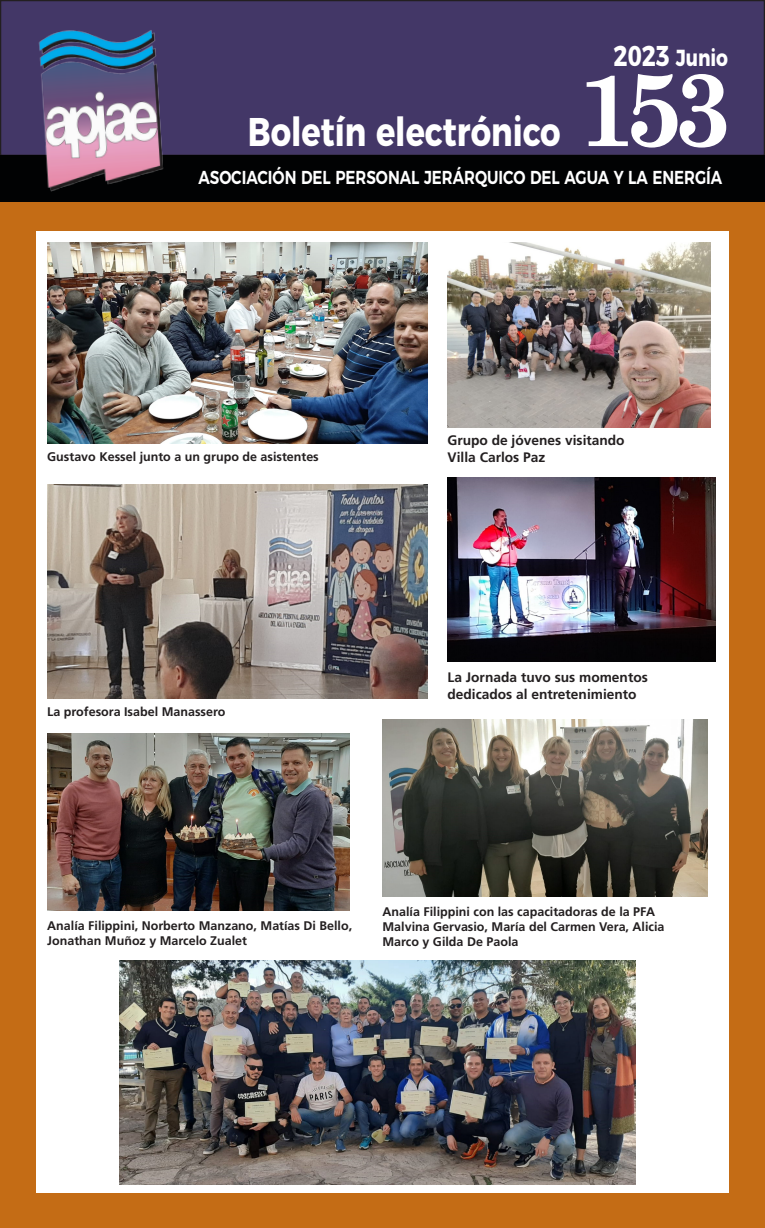
<style>
.page{position:relative;width:765px;height:1228px;background:#fff}
.page>*{position:absolute;margin:0;border:0;box-sizing:border-box;transform-origin:0 0}
.t1{font:700 103.5px "Century Schoolbook";color:#fff}
.t2{font:700 40px "Montserrat";color:#fff;scale:.8 1}
.t3{font:700 23.25px "Montserrat";color:#fff;scale:.8 1}
.t4{font:600 18.75px "Montserrat";color:#fff;scale:.8 1}
.t5{font:700 13.75px/16.5px "Frutiger LT Pro";color:#231f20}
.epigrafe-frutiger{font:700 12.5px/15px "Frutiger LT Pro";color:#231f20}
.s1{font-size:28.62px}
</style>
<div class="page">
<div style="left:0;top:198px;width:765px;height:1030px;background:#c46c15"></div>
<div style="left:36px;top:231px;width:693px;height:961px;background:#fff"></div>
<div style="left:1px;top:1px;width:763px;height:154px;background:#433767"></div>
<div style="left:0;top:0;width:765px;height:156px;border:1px solid #231f20"></div>
<div style="left:0;top:156px;width:765px;height:46px;background:#010203"></div>
<img style="left:24px;top:30px;width:150px;height:162px">
<img style="left:47px;top:243px;width:380px;height:201px">
<img style="left:47px;top:485px;width:380px;height:213px">
<img style="left:382px;top:720px;width:326px;height:177px">
<img style="left:47px;top:733px;width:303px;height:178px">
<img style="left:447px;top:477px;width:269px;height:185px">
<img style="left:120px;top:960px;width:516px;height:225px">
<img style="left:447px;top:243px;width:263px;height:184px">
<p class="t2" style="left:248px;top:99px;width:392px">Boletín electrónico</p>
<p class="t3" style="left:614px;top:38px;width:145px"><span class="s1">2023</span> Junio</p>
<p class="t1" style="left:577px;top:28px;width:157px">153</p>
<p class="t4" style="left:199px;top:162px;width:656px">ASOCIACIÓN DEL PERSONAL JERÁRQUICO DEL AGUA Y LA ENERGÍA</p>
<p class="epigrafe-frutiger" style="left:47px;top:450px;width:273px">Gustavo Kessel junto a un grupo de asistentes</p>
<p class="t5" style="left:447px;top:432px;width:179px">Grupo de jóvenes visitando</p>
<p class="t5" style="left:447px;top:449px;width:99px">Villa Carlos Paz</p>
<p class="epigrafe-frutiger" style="left:47px;top:704px;width:180px">La profesora Isabel Manassero</p>
<p class="t5" style="left:447px;top:669px;width:202px">La Jornada tuvo sus momentos dedicados al entretenimiento</p>
<p class="epigrafe-frutiger" style="left:47px;top:918px;width:306px">Analía Filippini, Norberto Manzano, Matías Di Bello,<br>Jonathan Muñoz y Marcelo Zualet</p>
<p class="epigrafe-frutiger" style="left:382px;top:904px;width:284px">Analía Filippini con las capacitadoras de la PFA<br>Malvina Gervasio, María del Carmen Vera, Alicia<br>Marco y Gilda De Paola</p>
</div>
